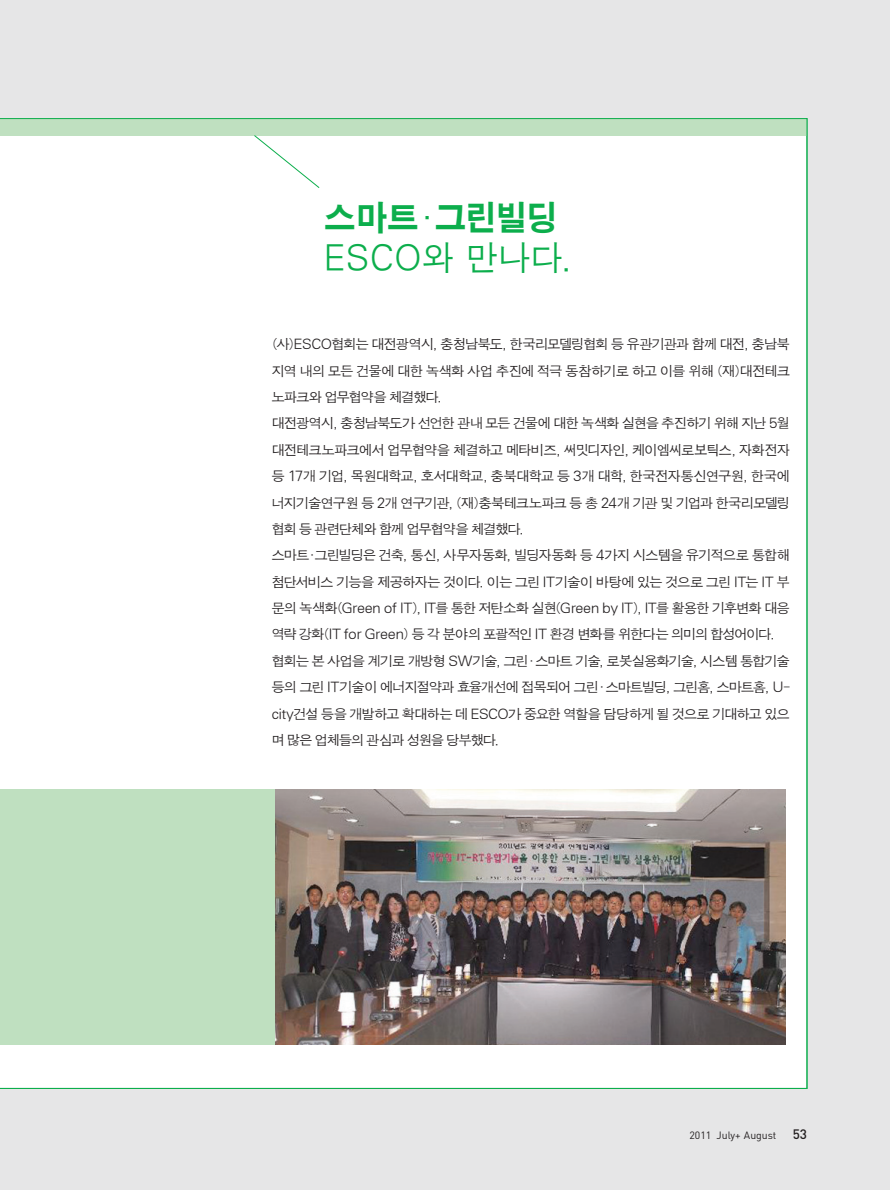
<style>
.page{position:relative;width:890px;height:1190px;background:#fff}
.page>*{position:absolute;margin:0;border:0;box-sizing:border-box;transform-origin:0 0}
.t1{font:34.5px "SMJ Gothic Std";letter-spacing:-.03em;color:#0cae4c;scale:.95 1}
.t2{font:34.5px "SM3 K Gothic";letter-spacing:-.065em;color:#0cae4c;scale:.95 1}
.t3{font:13.5px/26.4px "SMJ Gothic Std";letter-spacing:-.09em;color:#231f20}
.t4{font:10.5px "DIN";color:#231f20}
.s1{font-family:"SMJ Gothic Std"}
.s2{font-weight:500;font-size:13.5px}
</style>
<div class="page">
<div style="left:0;top:0;width:890px;height:1189px;background:#e6e6e7"></div>
<div style="left:0;top:118px;width:807px;height:970px;background:#fff"></div>
<div style="left:0;top:789px;width:386px;height:255px;background:#bfe0c0"></div>
<img style="left:276px;top:789px;width:510px;height:255px">
<div style="left:254px;top:135px;width:66px;height:53px;background:#fff"></div>
<h1 class="t2" style="left:323px;top:199px;width:249px">스마트<span class="s1">・</span>그린빌딩</h1>
<h1 class="t1" style="left:323px;top:239px;width:264px">ESCO와 만나다.</h1>
<p class="t3" style="left:271px;top:331px;width:520px">(사)ESCO협회는 대전광역시, 충청남북도, 한국리모델링협회 등 유관기관과 함께 대전, 충남북 지역 내의 모든 건물에 대한 녹색화 사업 추진에 적극 동참하기로 하고 이를 위해 (재)대전테크 노파크와 업무협약을 체결했다.<br>대전광역시, 충청남북도가 선언한 관내 모든 건물에 대한 녹색화 실현을 추진하기 위해 지난 5월 대전테크노파크에서 업무협약을 체결하고 메타비즈, 써밋디자인, 케이엠씨로보틱스, 자화전자 등 17개 기업, 목원대학교, 호서대학교, 충북대학교 등 3개 대학, 한국전자통신연구원, 한국에 너지기술연구원 등 2개 연구기관, (재)충북테크노파크 등 총 24개 기관 및 기업과 한국리모델링 협회 등 관련단체와 함께 업무협약을 체결했다.<br>스마트・그린빌딩은 건축, 통신, 사무자동화, 빌딩자동화 등 4가지 시스템을 유기적으로 통합해 첨단서비스 기능을 제공하자는 것이다. 이는 그린 IT기술이 바탕에 있는 것으로 그린 IT는 IT 부 문의 녹색화(Green of IT), IT를 통한 저탄소화 실현(Green by IT), IT를 활용한 기후변화 대응 역략 강화(IT for Green) 등 각 분야의 포괄적인 IT 환경 변화를 위한다는 의미의 합성어이다. 협회는 본 사업을 계기로 개방형 SW기술, 그린・스마트 기술, 로봇실용화기술, 시스템 통합기술 등의 그린 IT기술이 에너지절약과 효율개선에 접목되어 그린・스마트빌딩, 그린홈, 스마트홈, U&shy;city건설 등을 개발하고 확대하는 데 ESCO가 중요한 역할을 담당하게 될 것으로 기대하고 있으 며 많은 업체들의 관심과 성원을 당부했다.</p>
<p class="t4" style="left:689px;top:1127px;width:119px">2011 July+ August <span class="s2">53</span></p>
</div>
